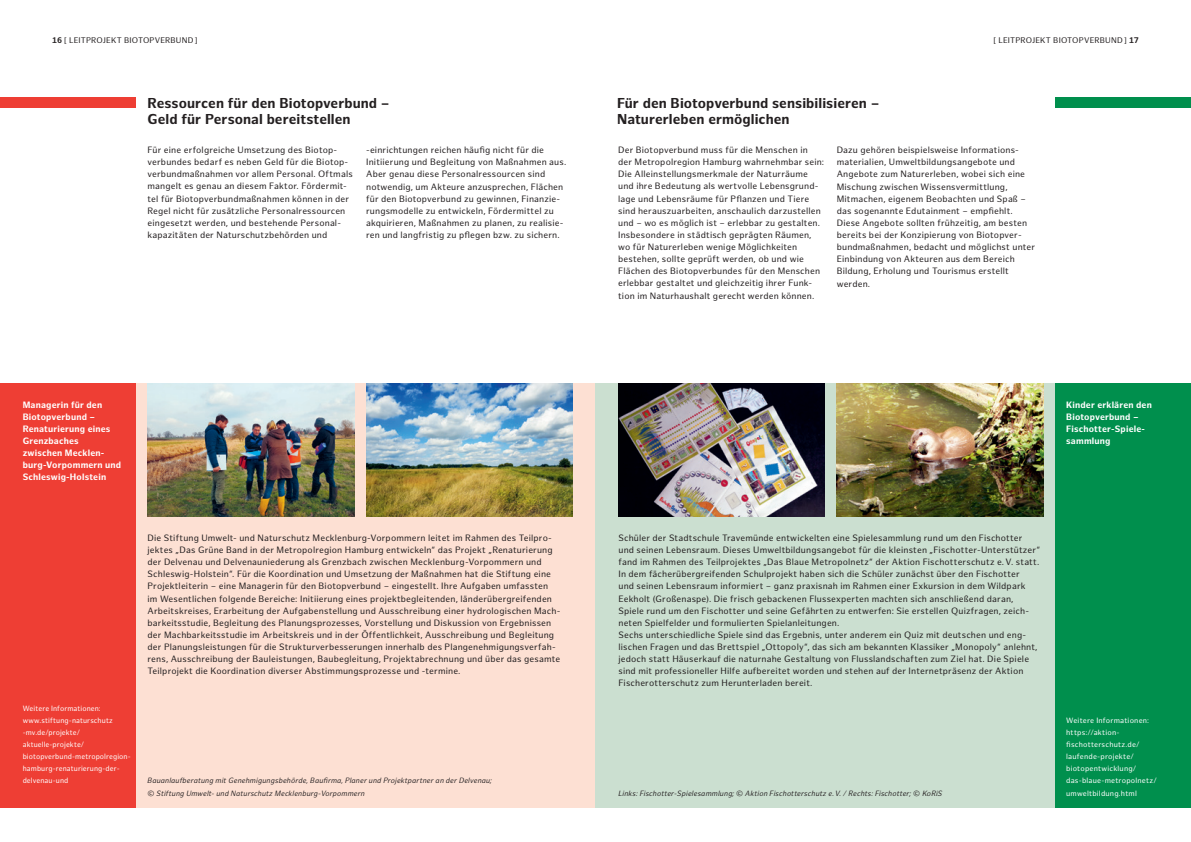
<style>
.page{position:relative;width:1191px;height:842px;background:#fff}
.page>*{position:absolute;margin:0;border:0;box-sizing:border-box;transform-origin:0 0}
.t1{font:700 14px/16px "Hamburg Sans";letter-spacing:.005em;color:#231f20}
.t2{font:9px/12.1px "Hamburg Sans";letter-spacing:.015em;color:#231f20}
.t3{font:700 9px/12.1px "Hamburg Sans";letter-spacing:.02em;color:#fff}
.t4{font:8px "Hamburg Sans";letter-spacing:.02em;color:#231f20}
.t5{font:italic 7.5px/12.1px "Hamburg Sans";letter-spacing:.02em;color:#231f20}
.t6{font:7.5px/12.1px "Hamburg Sans";letter-spacing:.015em;color:#fff;scale:.96 1}
.t7{font:7.5px/12.1px "Hamburg Sans";letter-spacing:.015em;color:#fff}
.s1{font-weight:700}
</style>
<div class="page">
<div style="left:136px;top:383px;width:459px;height:425px;background:#fde0d3"></div>
<div style="left:595px;top:383px;width:460px;height:425px;background:#cbdfd0"></div>
<div style="left:1055px;top:383px;width:136px;height:425px;background:#008f4d"></div>
<div style="left:1055px;top:98px;width:136px;height:10px;background:#008f4d"></div>
<img style="left:618px;top:383px;width:207px;height:134px">
<img style="left:836px;top:383px;width:207px;height:134px">
<div style="left:0;top:383px;width:136px;height:425px;background:#ee3e34"></div>
<div style="left:0;top:98px;width:136px;height:10px;background:#ee3e34"></div>
<img style="left:148px;top:383px;width:206px;height:134px">
<img style="left:366px;top:383px;width:207px;height:134px">
<p class="t4" style="left:52px;top:35px;width:147px"><span class="s1">16</span> [ LEITPROJEKT BIOTOPVERBUND ]</p>
<p class="t4" style="left:993px;top:35px;width:147px">[ LEITPROJEKT BIOTOPVERBUND ] <span class="s1">17</span></p>
<h1 class="t1" style="left:148px;top:95px;width:244px">Ressourcen für den Biotopverbund –<br>Geld für Personal bereitstellen</h1>
<p class="t2" style="left:148px;top:144px;width:207px">Für eine erfolgreiche Umsetzung des Biotop&shy;verbundes bedarf es neben Geld für die Biotop&shy;verbundmaßnahmen vor allem Personal. Oftmals mangelt es genau an diesem Faktor. Fördermit&shy;tel für Biotopverbundmaßnahmen können in der Regel nicht für zusätzliche Personalressourcen eingesetzt werden, und bestehende Personal&shy;kapazitäten der Naturschutzbehörden und</p>
<p class="t2" style="left:366px;top:144px;width:202px">-einrichtungen reichen häufig nicht für die Initiierung und Begleitung von Maßnahmen aus.<br>Aber genau diese Personalressourcen sind notwendig, um Akteure anzusprechen, Flächen für den Biotopverbund zu gewinnen, Finanzie&shy;rungsmodelle zu entwickeln, Fördermittel zu akquirieren, Maßnahmen zu planen, zu realisie&shy;ren und langfristig zu pflegen bzw. zu sichern.</p>
<p class="t3" style="left:23px;top:399px;width:100px">Managerin für den<br>Biotopverbund –<br>Renaturierung eines<br>Grenzbaches<br>zwischen Mecklen&shy;burg-Vorpommern und<br>Schleswig-Holstein</p>
<p class="t6" style="left:23px;top:702px;width:114px">Weitere Informationen: www.stiftung-naturschutz -mv.de/projekte/ aktuelle-projekte/ biotopverbund-metropolregion&shy;hamburg-renaturierung-der&shy;delvenau-und</p>
<p class="t2" style="left:148px;top:532px;width:414px">Die Stiftung Umwelt- und Naturschutz Mecklenburg-Vorpommern leitet im Rahmen des Teilpro&shy;jektes „Das Grüne Band in der Metropolregion Hamburg entwickeln“ das Projekt „Renaturierung der Delvenau und Delvenauniederung als Grenzbach zwischen Mecklenburg-Vorpommern und Schleswig-Holstein“. Für die Koordination und Umsetzung der Maßnahmen hat die Stiftung eine Projektleiterin – eine Managerin für den Biotopverbund – eingestellt. Ihre Aufgaben umfassten<br>im Wesentlichen folgende Bereiche: Initiierung eines projektbegleitenden, länderübergreifenden Arbeitskreises, Erarbeitung der Aufgabenstellung und Ausschreibung einer hydrologischen Mach&shy;barkeitsstudie, Begleitung des Planungsprozesses, Vorstellung und Diskussion von Ergebnissen der Machbarkeitsstudie im Arbeitskreis und in der Öffentlichkeit, Ausschreibung und Begleitung der Planungsleistungen für die Strukturverbesserungen innerhalb des Plangenehmigungsverfah&shy;rens, Ausschreibung der Bauleistungen, Baubegleitung, Projektabrechnung und über das gesamte Teilprojekt die Koordination diverser Abstimmungsprozesse und -termine.</p>
<p class="t5" style="left:148px;top:775px;width:346px">Bauanlaufberatung mit Genehmigungsbehörde, Baufirma, Planer und Projektpartner an der Delvenau; © Stiftung Umwelt- und Naturschutz Mecklenburg-Vorpommern</p>
<h1 class="t1" style="left:617px;top:95px;width:264px">Für den Biotopverbund sensibilisieren –<br>Naturerleben ermöglichen</h1>
<p class="t2" style="left:618px;top:144px;width:207px">Der Biotopverbund muss für die Menschen in<br>der Metropolregion Hamburg wahrnehmbar sein:<br>Die Alleinstellungsmerkmale der Naturräume und ihre Bedeutung als wertvolle Lebensgrund&shy;lage und Lebensräume für Pflanzen und Tiere sind herauszuarbeiten, anschaulich darzustellen und – wo es möglich ist – erlebbar zu gestalten.<br>Insbesondere in städtisch geprägten Räumen, wo für Naturerleben wenige Möglichkeiten bestehen, sollte geprüft werden, ob und wie Flächen des Biotopverbundes für den Menschen erlebbar gestaltet und gleichzeitig ihrer Funk&shy;tion im Naturhaushalt gerecht werden können.</p>
<p class="t2" style="left:836px;top:144px;width:200px">Dazu gehören beispielsweise Informations&shy;materialien, Umweltbildungsangebote und Angebote zum Naturerleben, wobei sich eine Mischung zwischen Wissensvermittlung, Mitmachen, eigenem Beobachten und Spaß – das sogenannte Edutainment – empfiehlt.<br>Diese Angebote sollten frühzeitig, am besten bereits bei der Konzipierung von Biotopver&shy;bundmaßnahmen, bedacht und möglichst unter Einbindung von Akteuren aus dem Bereich Bildung, Erholung und Tourismus erstellt werden.</p>
<p class="t3" style="left:1066px;top:399px;width:87px">Kinder erklären den<br>Biotopverbund –<br>Fischotter-Spiele&shy;sammlung</p>
<p class="t2" style="left:618px;top:532px;width:423px">Schüler der Stadtschule Travemünde entwickelten eine Spielesammlung rund um den Fischotter und seinen Lebensraum. Dieses Umweltbildungsangebot für die kleinsten „Fischotter-Unterstützer“ fand im Rahmen des Teilprojektes „Das Blaue Metropolnetz“ der Aktion Fischotterschutz e.V. statt.<br>In dem fächerübergreifenden Schulprojekt haben sich die Schüler zunächst über den Fischotter<br>und seinen Lebensraum informiert – ganz praxisnah im Rahmen einer Exkursion in dem Wildpark Eekholt (Großenaspe). Die frisch gebackenen Flussexperten machten sich anschließend daran, Spiele rund um den Fischotter und seine Gefährten zu entwerfen: Sie erstellen Quizfragen, zeich&shy;neten Spielfelder und formulierten Spielanleitungen.<br>Sechs unterschiedliche Spiele sind das Ergebnis, unter anderem ein Quiz mit deutschen und eng&shy;lischen Fragen und das Brettspiel „Ottopoly“, das sich am bekannten Klassiker „Monopoly“ anlehnt, jedoch statt Häuserkauf die naturnahe Gestaltung von Flusslandschaften zum Ziel hat. Die Spiele sind mit professioneller Hilfe aufbereitet worden und stehen auf der Internetpräsenz der Aktion Fischerotterschutz zum Herunterladen bereit.</p>
<p class="t5" style="left:618px;top:787px;width:325px">Links: Fischotter-Spielesammlung; © Aktion Fischotterschutz e.V. / Rechts: Fischotter; © KoRiS</p>
<p class="t7" style="left:1066px;top:714px;width:92px">Weitere Informationen: https://aktion&shy;fischotterschutz.de/ laufende-projekte/ biotopentwicklung/ das-blaue-metropolnetz/ umweltbildung.html</p>
</div>
